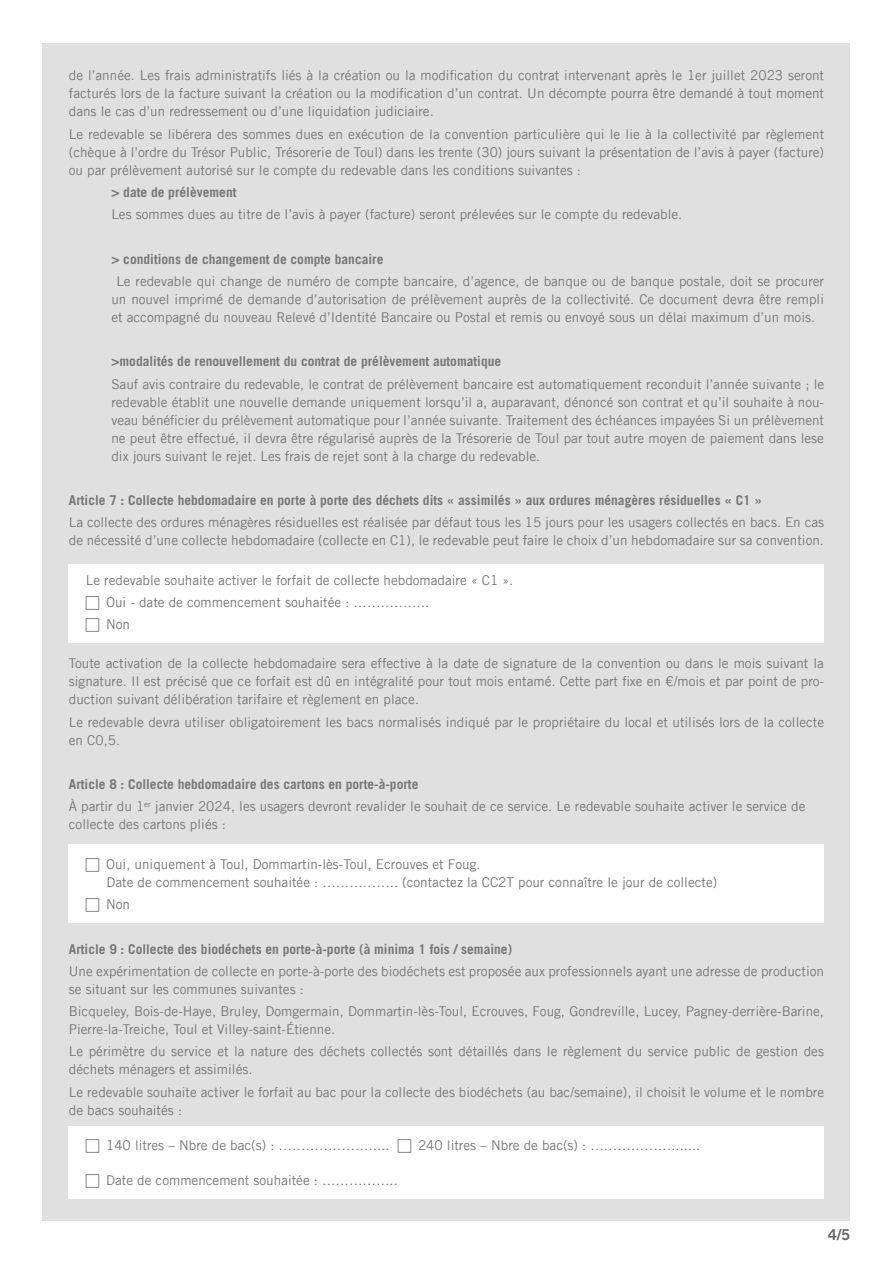
<style>
.page{position:relative;width:893px;height:1263px;background:#fff}
.page>*{position:absolute;margin:0;border:0;box-sizing:border-box;transform-origin:0 0}
.t1{font:15px "Trade Gothic LT Std Bd 2";color:#636366}
.t2{font:13.5px/18px "Trade Gothic LT";color:#777}
.t3{font:700 13.5px "Trade Gothic LT Std";color:#777}
</style>
<div class="page">
<div style="left:43px;top:43px;width:807px;height:1177px;background:#e0e0e0"></div>
<div style="left:69px;top:564px;width:755px;height:79px;background:#fff"></div>
<div style="left:69px;top:845px;width:755px;height:78px;background:#fff"></div>
<div style="left:69px;top:1126px;width:755px;height:72px;background:#fff"></div>
<p class="t2" style="left:69px;top:66px;width:757px;text-align:justify">de l’année. Les frais administratifs liés à la création ou la modification du contrat intervenant après le 1er juillet 2023 seront facturés lors de la facture suivant la création ou la modification d’un contrat. Un décompte pourra être demandé à tout moment dans le cas d’un redressement ou d’une liquidation judiciaire.</p>
<p class="t2" style="left:69px;top:125px;width:757px;text-align:justify">Le redevable se libérera des sommes dues en exécution de la convention particulière qui le lie à la collectivité par règlement (chèque à l’ordre du Trésor Public, Trésorerie de Toul) dans les trente (30) jours suivant la présentation de l’avis à payer (facture) ou par prélèvement autorisé sur le compte du redevable dans les conditions suivantes :</p>
<p class="t3" style="left:111px;top:184px;width:127px">&gt; date de prélèvement</p>
<p class="t2" style="left:111px;top:205px;width:572px">Les sommes dues au titre de l’avis à payer (facture) seront prélevées sur le compte du redevable.</p>
<p class="t3" style="left:111px;top:250px;width:274px">&gt; conditions de changement de compte bancaire</p>
<p class="t2" style="left:111px;top:272px;width:714px;text-align:justify;text-indent:5px">Le redevable qui change de numéro de compte bancaire, d’agence, de banque ou de banque postale, doit se procurer un nouvel imprimé de demande d’autorisation de prélèvement auprès de la collectivité. Ce document devra être rempli et accompagné du nouveau Relevé d’Identité Bancaire ou Postal et remis ou envoyé sous un délai maximum d’un mois.</p>
<p class="t3" style="left:111px;top:353px;width:391px">&gt;modalités de renouvellement du contrat de prélèvement automatique</p>
<p class="t2" style="left:111px;top:375px;width:714px;text-align:justify">Sauf avis contraire du redevable, le contrat de prélèvement bancaire est automatiquement reconduit l’année suivante ; le redevable établit une nouvelle demande uniquement lorsqu’il a, auparavant, dénoncé son contrat et qu’il souhaite à nou&shy;veau bénéficier du prélèvement automatique pour l’année suivante. Traitement des échéances impayées Si un prélèvement ne peut être effectué, il devra être régularisé auprès de la Trésorerie de Toul par tout autre moyen de paiement dans lese dix jours suivant le rejet. Les frais de rejet sont à la charge du redevable.</p>
<p class="t3" style="left:69px;top:492px;width:695px">Article 7 : Collecte hebdomadaire en porte à porte des déchets dits « assimilés » aux ordures ménagères résiduelles « C1 »</p>
<p class="t2" style="left:69px;top:513px;width:757px">La collecte des ordures ménagères résiduelles est réalisée par défaut tous les 15 jours pour les usagers collectés en bacs. En cas de nécessité d’une collecte hebdomadaire (collecte en C1), le redevable peut faire le choix d’un hebdomadaire sur sa convention.</p>
<p class="t2" style="left:86px;top:571px;width:429px">Le redevable souhaite activer le forfait de collecte hebdomadaire « C1 ».</p>
<p class="t2" style="left:106px;top:593px;width:325px">Oui - date de commencement souhaitée : ……………..</p>
<p class="t2" style="left:106px;top:615px;width:26px">Non</p>
<p class="t2" style="left:69px;top:654px;width:757px;text-align:justify">Toute activation de la collecte hebdomadaire sera effective à la date de signature de la convention ou dans le mois suivant la signature. Il est précisé que ce forfait est dû en intégralité pour tout mois entamé. Cette part fixe en €/mois et par point de pro&shy;duction suivant délibération tarifaire et règlement en place.</p>
<p class="t2" style="left:69px;top:713px;width:757px">Le redevable devra utiliser obligatoirement les bacs normalisés indiqué par le propriétaire du local et utilisés lors de la collecte en C0,5.</p>
<p class="t3" style="left:69px;top:776px;width:351px">Article 8 : Collecte hebdomadaire des cartons en porte-à-porte</p>
<p class="t2" style="left:69px;top:797px;width:738px">À partir du 1<sup>er</sup> janvier 2024, les usagers devront revalider le souhait de ce service. Le redevable souhaite activer le service de collecte des cartons pliés :</p>
<p class="t2" style="left:106px;top:855px;width:613px">Oui, uniquement à Toul, Dommartin-lès-Toul, Ecrouves et Foug.<br>Date de commencement souhaitée : …………….. (contactez la CC2T pour connaître le jour de collecte)</p>
<p class="t2" style="left:106px;top:895px;width:26px">Non</p>
<p class="t3" style="left:69px;top:940px;width:445px">Article 9 : Collecte des biodéchets en porte-à-porte (à minima 1 fois / semaine)</p>
<p class="t2" style="left:69px;top:962px;width:757px">Une expérimentation de collecte en porte-à-porte des biodéchets est proposée aux professionnels ayant une adresse de production se situant sur les communes suivantes :</p>
<p class="t2" style="left:69px;top:1002px;width:757px">Bicqueley, Bois-de-Haye, Bruley, Domgermain, Dommartin-lès-Toul, Ecrouves, Foug, Gondreville, Lucey, Pagney-derrière-Barine,<br>Pierre-la-Treiche, Toul et Villey-saint-Étienne.</p>
<p class="t2" style="left:69px;top:1042px;width:757px">Le périmètre du service et la nature des déchets collectés sont détaillés dans le règlement du service public de gestion des déchets ménagers et assimilés.</p>
<p class="t2" style="left:69px;top:1082px;width:757px">Le redevable souhaite activer le forfait au bac pour la collecte des biodéchets (au bac/semaine), il choisit le volume et le nombre de bacs souhaités :</p>
<p class="t2" style="left:106px;top:1135px;width:285px">140 litres – Nbre de bac(s) : …………………....</p>
<p class="t2" style="left:418px;top:1135px;width:284px">240 litres – Nbre de bac(s) : ……………….......</p>
<p class="t2" style="left:106px;top:1170px;width:293px">Date de commencement souhaitée : ……………..</p>
<p class="t1" style="left:828px;top:1225px;width:24px">4/5</p>
</div>
